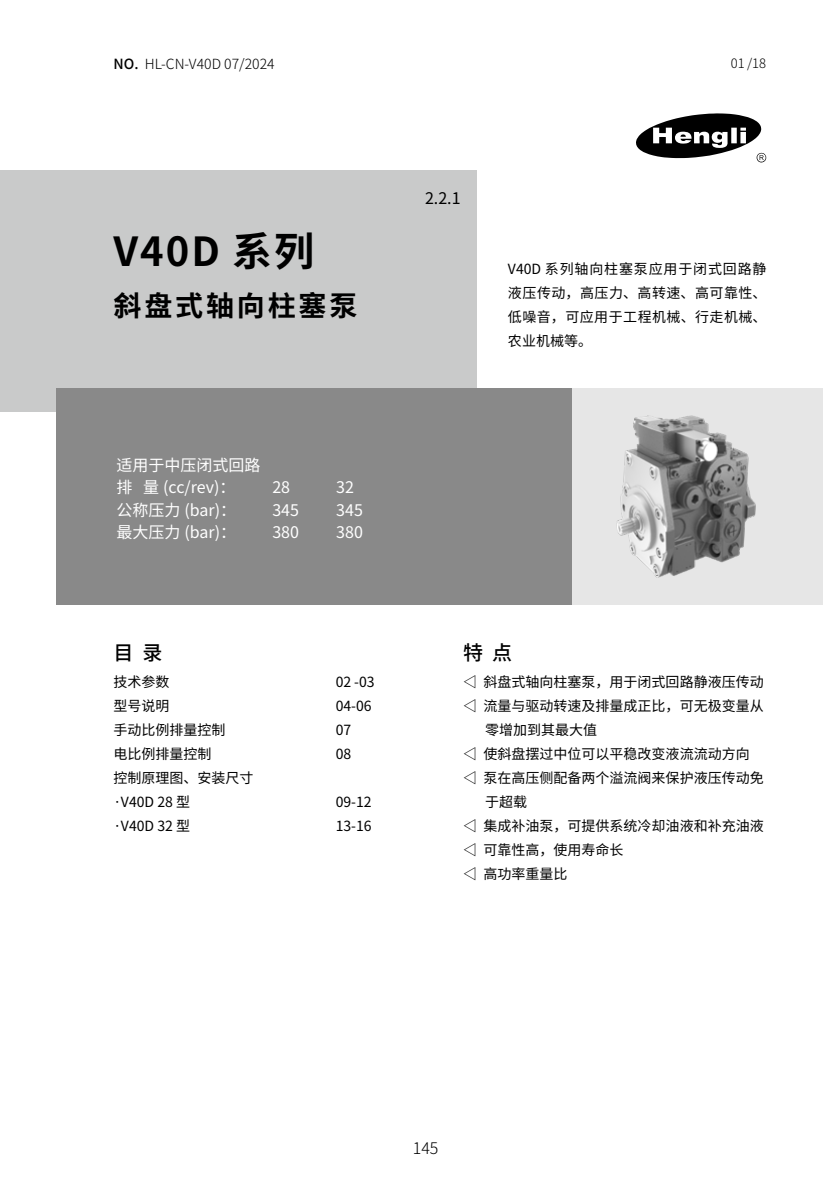
<style>
.page{position:relative;width:823px;height:1191px;background:#fff}
.page>*{position:absolute;margin:0;border:0;box-sizing:border-box;transform-origin:0 0}
.t1{font:700 40px "Noto Sans Hans";letter-spacing:.05em;color:#000}
.t2{font:700 28px "Noto Sans Hans";letter-spacing:.1em;color:#000}
.t3{font:500 20px "Noto Sans Hans";color:#000}
.t4{font:16px/22.2px "Noto Sans Hans";color:#fff}
.t5{font:16px "Noto Sans Hans";color:#000}
.t6{font:300 16px "Noto Sans Hans";color:#000}
.t7{font:14px/24px "Noto Sans Hans";color:#000;text-align:justify}
.t8{font:300 14px "Noto Sans Hans";color:#000}
.t9{font:300 13px "Noto Sans Hans";color:#000}
.s1{font-weight:500}
</style>
<div class="page">
<div style="left:0;top:170px;width:476px;height:242px;background:#c9caca"></div>
<div style="left:57px;top:388px;width:515px;height:216px;background:#898989"></div>
<div style="left:572px;top:388px;width:250px;height:216px;background:#e6e6e6"></div>
<img style="left:617px;top:415px;width:139px;height:163px">
<svg style="left:636px;top:113px;width:129px;height:50px"></svg>
<p class="t8" style="left:113px;top:56px;width:163px"><span class="s1">NO.</span> HL-CN-V40D 07/2024</p>
<h1 class="t1" style="left:113px;top:229px;width:202px">V40D 系列</h1>
<h2 class="t2" style="left:113px;top:290px;width:245px">斜盘式轴向柱塞泵</h2>
<p class="t4" style="left:116px;top:454px;width:145px">适用于中压闭式回路排 量 (cc/rev)：</p>
<p class="t4" style="left:272px;top:476px;width:19px">28</p>
<p class="t4" style="left:336px;top:476px;width:19px">32</p>
<p class="t4" style="left:116px;top:499px;width:121px">公称压力 (bar)：</p>
<p class="t4" style="left:272px;top:499px;width:28px">345</p>
<p class="t4" style="left:336px;top:499px;width:28px">345</p>
<p class="t4" style="left:116px;top:521px;width:121px">最大压力 (bar)：</p>
<p class="t4" style="left:272px;top:521px;width:28px">380</p>
<p class="t4" style="left:336px;top:521px;width:28px">380</p>
<p class="t9" style="left:730px;top:56px;width:37px">01 /18</p>
<p class="t5" style="left:425px;top:189px;width:37px">2.2.1</p>
<p class="t7" style="left:507px;top:257px;width:260px">V40D 系列轴向柱塞泵应用于闭式回路静液压传动，高压力、高转速、高可靠性、低噪音，可应用于工程机械、行走机械、农业机械等。</p>
<h3 class="t3" style="left:113px;top:641px;width:50px">目 录</h3>
<h3 class="t3" style="left:463px;top:641px;width:50px">特 点</h3>
<p class="t7" style="left:113px;top:670px;width:57px">技术参数</p>
<p class="t7" style="left:335px;top:670px;width:40px">02 -03</p>
<p class="t7" style="left:113px;top:694px;width:57px">型号说明</p>
<p class="t7" style="left:335px;top:694px;width:37px">04-06</p>
<p class="t7" style="left:113px;top:718px;width:113px">手动比例排量控制</p>
<p class="t7" style="left:335px;top:718px;width:17px">07</p>
<p class="t7" style="left:113px;top:742px;width:99px">电比例排量控制</p>
<p class="t7" style="left:335px;top:742px;width:17px">08</p>
<p class="t7" style="left:113px;top:766px;width:141px">控制原理图、安装尺寸·V40D 28 型</p>
<p class="t7" style="left:335px;top:790px;width:37px">09-12</p>
<p class="t7" style="left:113px;top:814px;width:78px">·V40D 32 型</p>
<p class="t7" style="left:335px;top:814px;width:37px">13-16</p>
<p class="t7" style="left:463px;top:670px;width:302px">◁ 斜盘式轴向柱塞泵，用于闭式回路静液压传动</p>
<p class="t7" style="left:463px;top:694px;width:302px">◁ 流量与驱动转速及排量成正比，可无极变量从</p>
<p class="t7" style="left:485px;top:718px;width:113px">零增加到其最大值</p>
<p class="t7" style="left:463px;top:742px;width:288px">◁ 使斜盘摆过中位可以平稳改变液流流动方向</p>
<p class="t7" style="left:463px;top:766px;width:302px">◁ 泵在高压侧配备两个溢流阀来保护液压传动免</p>
<p class="t7" style="left:485px;top:790px;width:43px">于超载</p>
<p class="t7" style="left:463px;top:814px;width:302px">◁ 集成补油泵，可提供系统冷却油液和补充油液</p>
<p class="t7" style="left:463px;top:838px;width:162px">◁ 可靠性高，使用寿命长</p>
<p class="t7" style="left:463px;top:862px;width:106px">◁ 高功率重量比</p>
<p class="t6" style="left:412px;top:1139px;width:27px">145</p>
</div>
